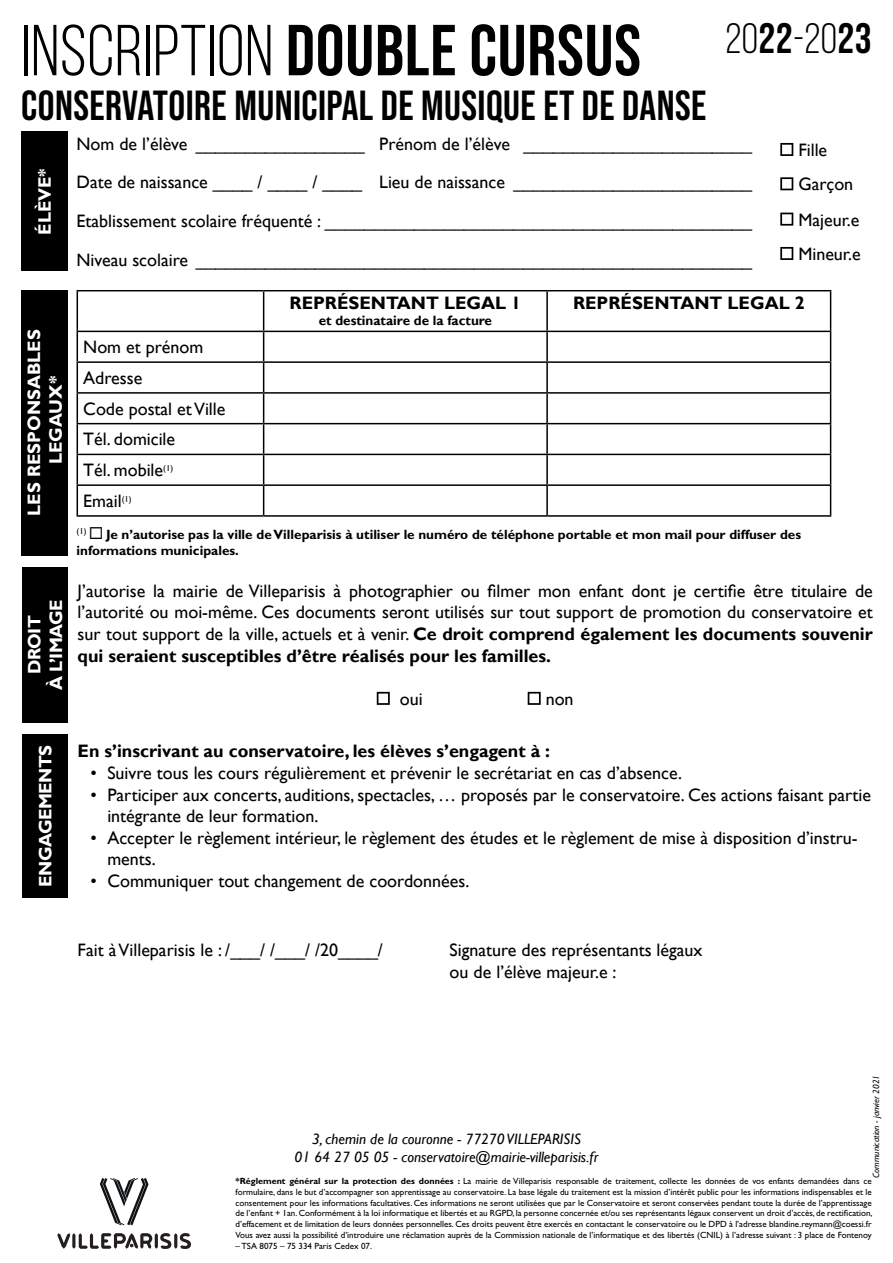
<style>
.page{position:relative;width:893px;height:1263px;background:#fff}
.page>*{position:absolute;margin:0;border:0;box-sizing:border-box;transform-origin:0 0}
.t1{font:72px "Bebas Neue";letter-spacing:.01em;color:#000001}
.t2{font:42.45px "Bebas Neue";color:#000001}
.t3{font:42px "Bebas Neue";letter-spacing:.01em;color:#000001}
.t4{font:18px/21.6px "Gill Sans";color:#000001}
.t5{font:700 18px "Gill Sans";color:#000001}
.t6{font:700 18px/21.6px "Gill Sans";color:#fff;text-align:center}
.t7{font:700 18px/21.6px "Gill Sans";letter-spacing:-.03em;color:#fff;text-align:center}
.t8{font:italic 15px/18px "Gill Sans";color:#000001;text-align:center}
.t9{font:700 13.5px/16.2px "Gill Sans Std";color:#000001}
.t10{font:700 13.5px "Gill Sans";color:#000001}
.t11{font:9px/10.8px "Gill Sans Std";color:#000001;text-align:justify}
.t12{font:italic 9px "Gill Sans";color:#000001}
.s1{font-style:inherit}
.s2{font-weight:700}
</style>
<div class="page">
<svg style="left:100px;top:1178px;width:48px;height:47px"></svg>
<svg style="left:57px;top:1233px;width:134px;height:16px"></svg>
<div style="left:21px;top:132px;width:47px;height:139px;background:#000"></div>
<hr style="left:77px;top:290px;width:187px;height:1px;background:#000001">
<hr style="left:77px;top:291px;width:1px;height:40px;background:#000001">
<hr style="left:264px;top:290px;width:283px;height:1px;background:#000001">
<hr style="left:263px;top:291px;width:1px;height:40px;background:#000001">
<hr style="left:547px;top:290px;width:284px;height:1px;background:#000001">
<hr style="left:546px;top:291px;width:2px;height:40px;background:#000001">
<hr style="left:830px;top:291px;width:1px;height:40px;background:#000001">
<hr style="left:77px;top:331px;width:187px;height:1px;background:#000001">
<hr style="left:264px;top:331px;width:283px;height:1px;background:#000001">
<hr style="left:547px;top:331px;width:284px;height:1px;background:#000001">
<hr style="left:546px;top:332px;width:2px;height:29px;background:#000001">
<hr style="left:77px;top:361px;width:187px;height:2px;background:#000001">
<hr style="left:264px;top:361px;width:283px;height:2px;background:#000001">
<hr style="left:547px;top:361px;width:284px;height:2px;background:#000001">
<hr style="left:546px;top:363px;width:2px;height:29px;background:#000001">
<hr style="left:77px;top:392px;width:187px;height:2px;background:#000001">
<svg style="left:77px;top:332px;width:1px;height:91px"></svg>
<hr style="left:264px;top:392px;width:283px;height:2px;background:#000001">
<svg style="left:263px;top:332px;width:1px;height:91px"></svg>
<hr style="left:547px;top:392px;width:284px;height:2px;background:#000001">
<hr style="left:546px;top:394px;width:2px;height:29px;background:#000001">
<svg style="left:830px;top:332px;width:1px;height:91px"></svg>
<hr style="left:77px;top:423px;width:187px;height:1px;background:#000001">
<hr style="left:77px;top:424px;width:1px;height:30px;background:#000001">
<hr style="left:264px;top:423px;width:283px;height:1px;background:#000001">
<hr style="left:263px;top:424px;width:1px;height:30px;background:#000001">
<hr style="left:547px;top:423px;width:284px;height:1px;background:#000001">
<hr style="left:546px;top:424px;width:2px;height:30px;background:#000001">
<hr style="left:830px;top:424px;width:1px;height:30px;background:#000001">
<hr style="left:77px;top:454px;width:187px;height:1px;background:#000001">
<hr style="left:264px;top:454px;width:283px;height:1px;background:#000001">
<hr style="left:547px;top:454px;width:284px;height:1px;background:#000001">
<hr style="left:546px;top:455px;width:2px;height:29px;background:#000001">
<hr style="left:77px;top:484px;width:187px;height:2px;background:#000001">
<svg style="left:77px;top:455px;width:1px;height:60px"></svg>
<hr style="left:264px;top:484px;width:283px;height:2px;background:#000001">
<svg style="left:263px;top:455px;width:1px;height:60px"></svg>
<hr style="left:547px;top:484px;width:284px;height:2px;background:#000001">
<hr style="left:546px;top:486px;width:2px;height:29px;background:#000001">
<svg style="left:830px;top:455px;width:1px;height:60px"></svg>
<hr style="left:77px;top:515px;width:187px;height:2px;background:#000001">
<hr style="left:264px;top:515px;width:283px;height:2px;background:#000001">
<hr style="left:547px;top:515px;width:284px;height:2px;background:#000001">
<div style="left:21px;top:290px;width:47px;height:265px;background:#000"></div>
<svg style="left:377px;top:692px;width:13px;height:13px"></svg>
<svg style="left:528px;top:692px;width:13px;height:13px"></svg>
<div style="left:22px;top:567px;width:46px;height:155px;background:#000"></div>
<div style="left:22px;top:734px;width:46px;height:164px;background:#000"></div>
<svg style="left:780px;top:143px;width:13px;height:13px"></svg>
<svg style="left:780px;top:177px;width:13px;height:13px"></svg>
<svg style="left:780px;top:213px;width:13px;height:13px"></svg>
<svg style="left:780px;top:247px;width:13px;height:13px"></svg>
<h1 class="t1" style="left:21px;top:10px;width:621px"><span class="s1">INSCRIPTION</span> DOUBLE CURSUS</h1>
<h3 class="t3" style="left:21px;top:82px;width:687px">CONSERVATOIRE MUNICIPAL DE MUSIQUE ET DE DANSE</h3>
<h2 class="t2" style="left:725px;top:16px;width:148px">20<span class="s1">22</span>-20<span class="s1">23</span></h2>
<p class="t6" style="left:34px;top:235px;width:68px;rotate:-90deg">ÉLÈVE*</p>
<p class="t6" style="left:24px;top:516px;width:188px;rotate:-90deg">LES RESPONSABLES<br>LEGAUX*</p>
<p class="t7" style="left:24px;top:690px;width:92px;rotate:-90deg">DROIT<br>À L’IMAGE</p>
<p class="t7" style="left:35px;top:887px;width:143px;rotate:-90deg">ENGAGEMENTS</p>
<p class="t4" style="left:77px;top:125px;width:677px;line-height:38.5px;text-align:justify">Nom de l’élève _________________ Prénom de l’élève _______________________ Date de naissance ____ / ____ / ____ Lieu de naissance ________________________ Etablissement scolaire fréquenté : ___________________________________________ Niveau scolaire ________________________________________________________</p>
<p class="t4" style="left:798px;top:133px;width:64px;line-height:34.7px">Fille<br>Garçon<br>Majeur.e<br>Mineur.e</p>
<p class="t5" style="left:290px;top:292px;width:233px">REPRÉSENTANT LEGAL 1</p>
<p class="t10" style="left:319px;top:313px;width:175px">et destinataire de la facture</p>
<p class="t5" style="left:573px;top:292px;width:233px">REPRÉSENTANT LEGAL 2</p>
<p class="t4" style="left:83px;top:332px;width:144px;line-height:30.8px">Nom et prénom<br>Adresse<br>Code postal et Ville<br>Tél. domicile<br>Tél. mobile<sup>(1)<br></sup>Email<sup>(1)</sup></p>
<p class="t9" style="left:77px;top:526px;width:726px"><sup>(1)</sup> ◻ Je n’autorise pas la ville de Villeparisis à utiliser le numéro de téléphone portable et mon mail pour diffuser des informations municipales.</p>
<p class="t4" style="left:78px;top:580px;width:797px;text-align:justify">J’autorise la mairie de Villeparisis à photographier ou filmer mon enfant dont je certifie être titulaire de l’autorité ou moi-même. Ces documents seront utilisés sur tout support de promotion du conservatoire et sur tout support de la ville, actuels et à venir. <span class="s2">Ce droit comprend également les documents souvenir qui seraient susceptibles d’être réalisés pour les familles.</span></p>
<p class="t4" style="left:400px;top:688px;width:24px">oui</p>
<p class="t4" style="left:546px;top:688px;width:29px">non</p>
<p class="t5" style="left:78px;top:740px;width:474px">En s’inscrivant au conservatoire, les élèves s’engagent à :</p>
<p class="t4" style="left:90px;top:762px;width:593px">• Suivre tous les cours régulièrement et prévenir le secrétariat en cas d’absence.</p>
<p class="t4" style="left:107px;top:784px;width:765px;text-indent:-17px">• Participer aux concerts, auditions, spectacles, … proposés par le conservatoire. Ces actions faisant partie intégrante de leur formation.</p>
<p class="t4" style="left:107px;top:827px;width:752px;text-indent:-17px">• Accepter le règlement intérieur, le règlement des études et le règlement de mise à disposition d’instru&shy;ments.</p>
<p class="t4" style="left:90px;top:870px;width:380px">• Communiquer tout changement de coordonnées.</p>
<p class="t4" style="left:78px;top:940px;width:307px">Fait à Villeparisis le : /___/ /___/ /20____/</p>
<p class="t4" style="left:450px;top:940px;width:254px">Signature des représentants légaux ou de l’élève majeur.e :</p>
<p class="t12" style="left:871px;top:1178px;width:104px;rotate:-90deg">Communication - janvier 2021</p>
<p class="t8" style="left:295px;top:1130px;width:305px">3, chemin de la couronne - 77270 VILLEPARISIS<br>01 64 27 05 05 - conservatoire@mairie-villeparisis.fr</p>
<p class="t11" style="left:236px;top:1176px;width:638px"><span class="s2">*Réglement général sur la protection des données :</span> La mairie de Villeparisis responsable de traitement, collecte les données de vos enfants demandées dans ce formulaire, dans le but d’accompagner son apprentissage au conservatoire. La base légale du traitement est la mission d’intérêt public pour les informations indispensables et le consentement pour les informations facultatives. Ces informations ne seront utilisées que par le Conservatoire et seront conservées pendant toute la durée de l’apprentissage de l’enfant + 1an. Conformément à la loi informatique et libertés et au RGPD, la personne concernée et/ou ses représentants légaux conservent un droit d’accès, de rectification, d’effacement et de limitation de leurs données personnelles. Ces droits peuvent être exercés en contactant le conservatoire ou le DPD à l’adresse blandine.reymann@coessi.fr Vous avez aussi la possibilité d’introduire une réclamation auprès de la Commission nationale de l’informatique et des libertés (CNIL) à l’adresse suivant : 3 place de Fontenoy</p>
<p class="t11" style="left:236px;top:1240px;width:138px">– TSA 8075 – 75 334 Paris Cedex 07.</p>
</div>
